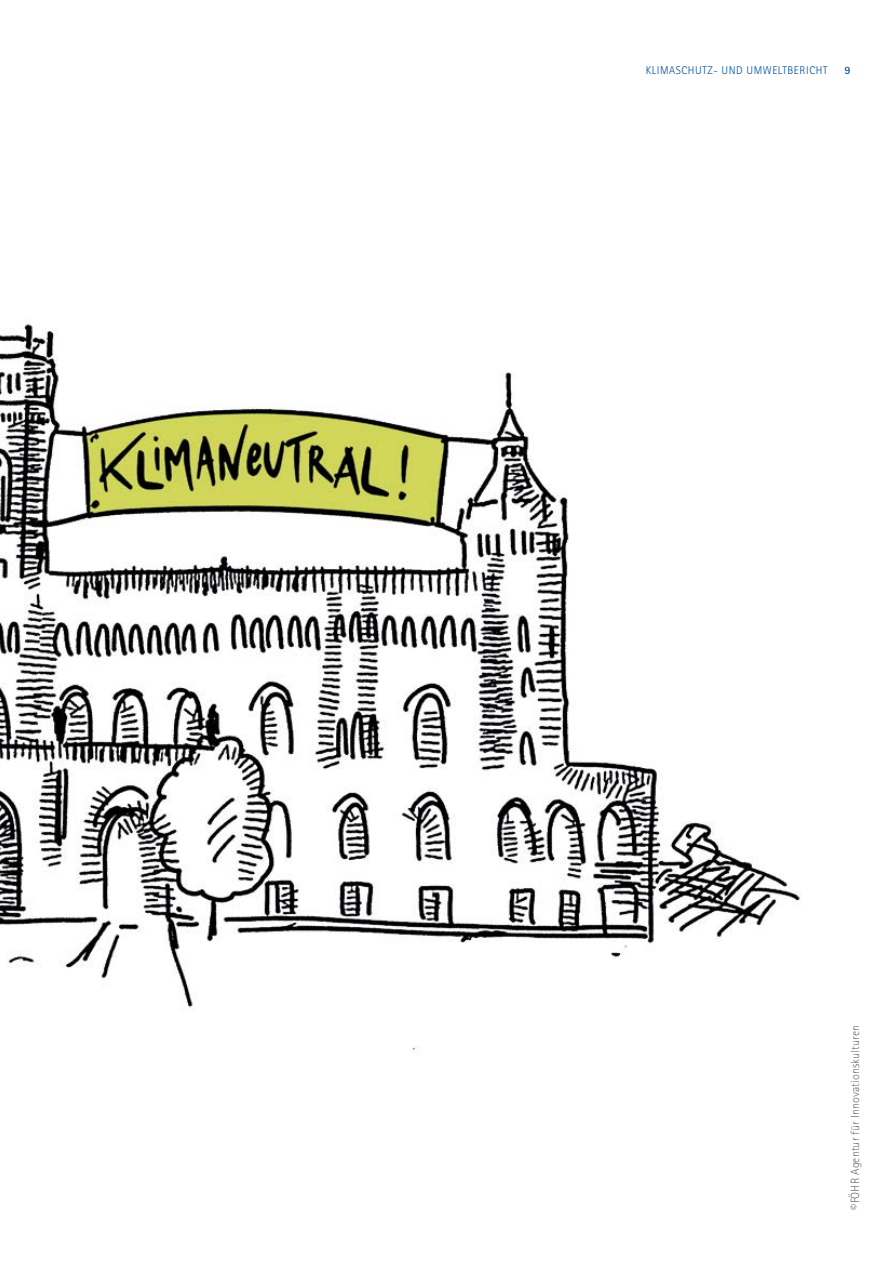
<style>
.page{position:relative;width:893px;height:1263px;background:#fff}
.page>*{position:absolute;margin:0;border:0;box-sizing:border-box;transform-origin:0 0}
.t1{font:300 12px "Rotis Sans Serif Std";letter-spacing:.005em;color:#706f6f}
.t2{font:300 11.25px "Rotis Sans Serif Std";letter-spacing:.05em;color:#004f9f}
.t3{font:700 11.25px "Rotis Sans Serif Std";color:#004f9f}
</style>
<div class="page">
<img style="left:0;top:319px;width:800px;height:732px">
<p class="t2" style="left:646px;top:63px;width:183px">KLIMASCHUTZ- UND UMWELTBERICHT</p>
<p class="t3" style="left:844px;top:63px;width:8px">9</p>
<p class="t1" style="left:848px;top:1209px;width:186px;rotate:-90deg">©FÖHR Agentur für Innovationskulturen</p>
</div>
